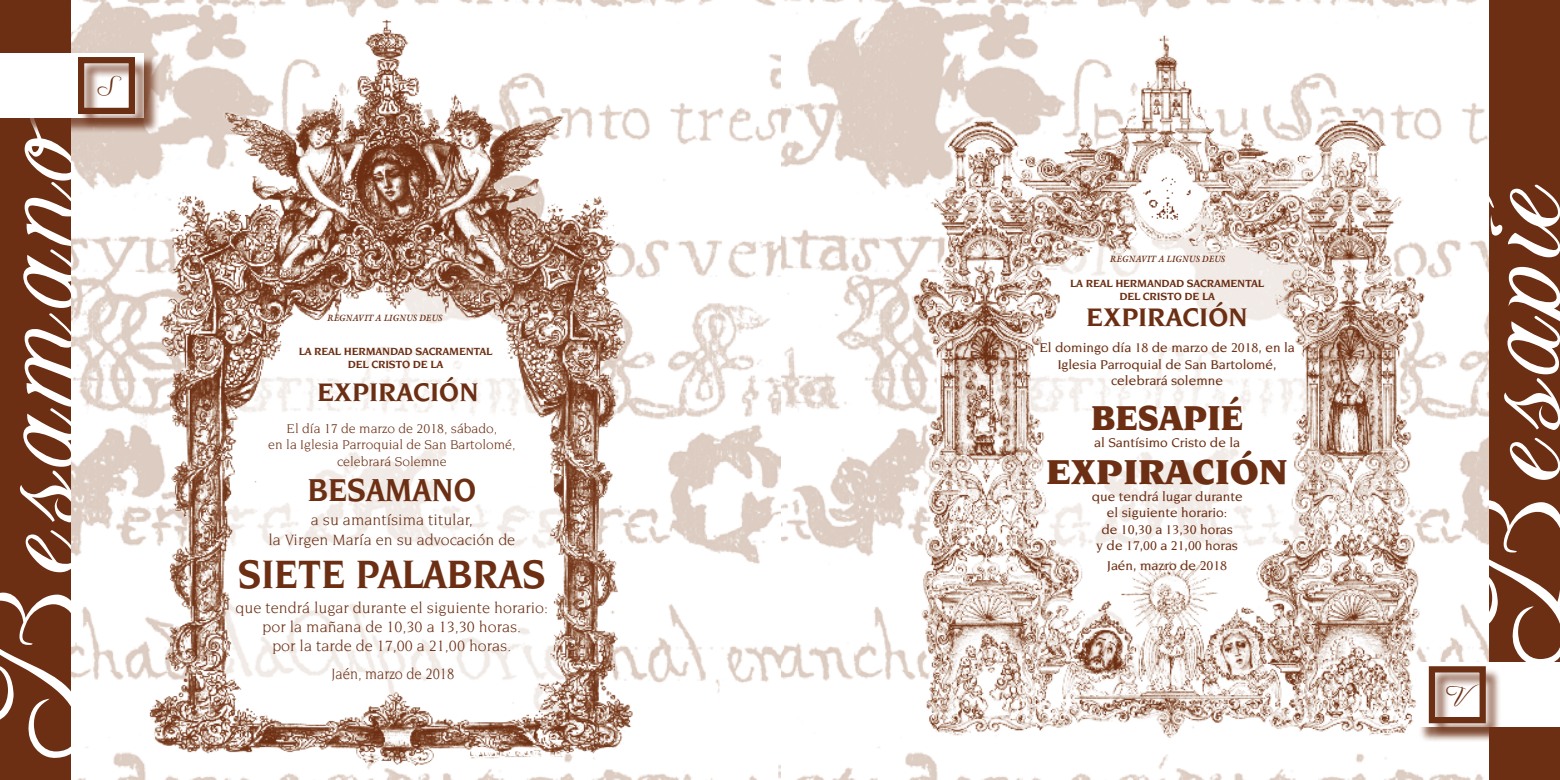
<style>
.page{position:relative;width:1560px;height:780px;background:#fff}
.page>*{position:absolute;margin:0;border:0;box-sizing:border-box;transform-origin:0 0}
.t1{font:147.5px "Freebooter Script";color:#fff}
.t2{font:700 43px "Novarese";color:#6c2f14;scale:.9 1}
.t3{font:900 37.5px "Novarese";color:#6c2f14}
.t4{font:900 37.5px "Novarese";color:#6c2f14;scale:.9 1}
.t5{font:700 34.38px "Novarese";color:#6c2f14;scale:.9 1}
.t6{font:italic 700 27.5px "Novarese";color:#6c2f14}
.t7{font:26px "Freebooter Script";color:#6c2f14}
.t8{font:16px/19.2px "Novarese";color:#6c2f14;text-align:center}
.t9{font:16px "Novarese";color:#6c2f14;scale:.9 1}
.t10{font:500 13.75px/16.5px "Novarese";color:#6c2f14;text-align:center}
.t11{font:13.75px/16.5px "Novarese";color:#6c2f14;text-align:center}
.t12{font:italic 700 11.25px/13.5px "Novarese";letter-spacing:-.02em;color:#6c2f14;text-align:center}
.t13{font:italic 700 9.12px "Galliard";color:#6c2f14;scale:.9 1}
</style>
<div class="page">
<img style="left:71px;top:0;width:1417px;height:780px">
<div style="left:1488px;top:0;width:71px;height:780px;background:#6c2f14"></div>
<div style="left:1418px;top:664px;width:141px;height:78px;background:#6c2f14;opacity:.75"></div>
<div style="left:1416px;top:662px;width:143px;height:64px;background:#fff"></div>
<div style="left:1430px;top:668px;width:70px;height:70px;background:#6c2f14;opacity:.75"></div>
<div style="left:1428px;top:666px;width:57px;height:57px;border:6px solid #6c2f14"></div>
<div style="left:0;top:0;width:71px;height:780px;background:#6c2f14"></div>
<div style="left:0;top:55px;width:159px;height:78px;background:#6c2f14;opacity:.75"></div>
<div style="left:0;top:53px;width:144px;height:65px;background:#fff"></div>
<div style="left:80px;top:59px;width:70px;height:70px;background:#6c2f14;opacity:.75"></div>
<div style="left:78px;top:57px;width:57px;height:57px;border:6px solid #6c2f14"></div>
<img style="left:141px;top:10px;width:497px;height:760px">
<img style="left:893px;top:23px;width:552px;height:730px">
<svg style="left:1140px;top:157px;width:54px;height:64px"></svg>
<img style="left:1143px;top:175px;width:49px;height:45px">
<h1 class="t1" style="left:-62px;top:730px;width:624px;rotate:-90deg">Besamano</h1>
<h3 class="t7" style="left:98px;top:70px;width:18px">S</h3>
<p class="t13" style="left:327px;top:312px;width:129px">REGNAVIT A LIGNUS DEUS</p>
<p class="t12" style="left:299px;top:344px;width:195px">LA REAL HERMANDAD SACRAMENTAL<br>DEL CRISTO DE LA</p>
<h3 class="t6" style="left:317px;top:377px;width:163px">EXPIRACIÓN</h3>
<p class="t11" style="left:268px;top:419px;width:249px">El día 17 de marzo de 2018, sábado,<br>en la Iglesia Parroquial de San Bartolomé, celebrará Solemne</p>
<h3 class="t5" style="left:307px;top:471px;width:189px">BESAMANO</h3>
<p class="t8" style="left:268px;top:510px;width:248px">a su amantísima titular,<br>la Virgen María en su advocación de</p>
<h2 class="t2" style="left:238px;top:549px;width:343px">SIETE PALABRAS</h2>
<p class="t8" style="left:236px;top:598px;width:314px">que tendrá lugar durante el siguiente horario: por la mañana de 10,30 a 13,30 horas.<br>por la tarde de 17,00 a 21,00 horas.</p>
<p class="t9" style="left:331px;top:665px;width:138px">Jaén, marzo de 2018</p>
<p class="t13" style="left:1109px;top:253px;width:129px">REGNAVIT A LIGNUS DEUS</p>
<p class="t12" style="left:1070px;top:276px;width:195px">LA REAL HERMANDAD SACRAMENTAL<br>DEL CRISTO DE LA</p>
<h3 class="t6" style="left:1086px;top:302px;width:163px">EXPIRACIÓN</h3>
<p class="t10" style="left:1039px;top:339px;width:257px">El domingo día 18 de marzo de 2018, en la<br>Iglesia Parroquial de San Bartolomé, celebrará solemne</p>
<h3 class="t4" style="left:1091px;top:397px;width:170px">BESAPIÉ</h3>
<p class="t10" style="left:1094px;top:434px;width:147px">al Santísimo Cristo de la</p>
<h3 class="t3" style="left:1046px;top:451px;width:243px">EXPIRACIÓN</h3>
<p class="t10" style="left:1091px;top:488px;width:152px">que tendrá lugar durante el siguiente horario:<br>de 10,30 a 13,30 horas<br>y de 17,00 a 21,00 horas</p>
<p class="t10" style="left:1107px;top:557px;width:121px">Jaén, mazro de 2018</p>
<h1 class="t1" style="left:1421px;top:638px;width:489px;rotate:-90deg">Besa ié</h1>
<h3 class="t7" style="left:1445px;top:681px;width:36px">V</h3>
</div>
